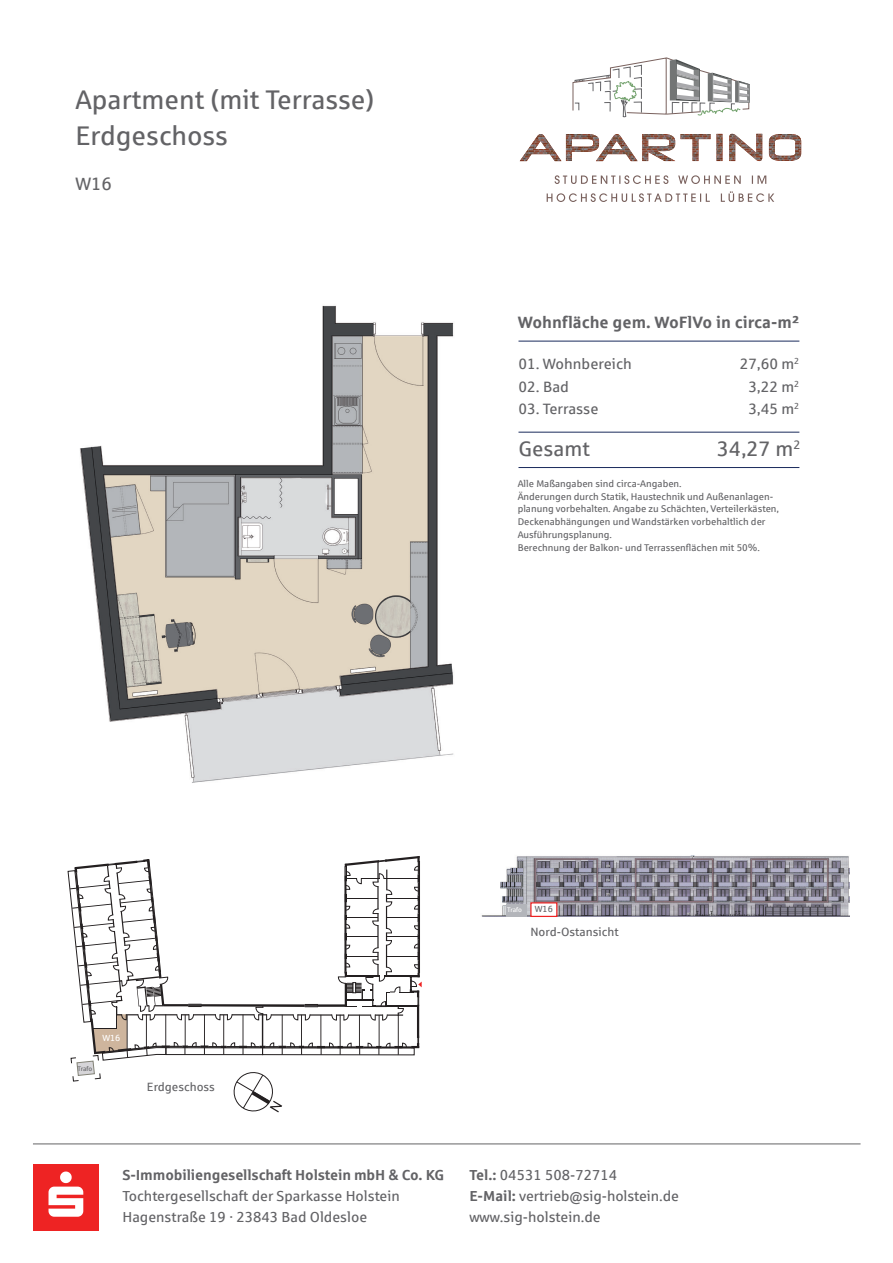
<style>
.page{position:relative;width:893px;height:1263px;background:#fff}
.page>*{position:absolute;margin:0;border:0;box-sizing:border-box;transform-origin:0 0}
.t1{font:27px/36px "Sparkasse Rg";color:#636366}
.t2{font:21px "Sparkasse Rg";color:#636366}
.t3{font:18px "Sparkasse Rg";color:#636366}
.t4{font:700 16.5px "Sparkasse Rg";color:#636366}
.t5{font:15px/22.5px "Sparkasse Rg";color:#636366;text-align:center}
.t6{font:14.55px/21.1px "Sparkasse Rg";color:#636366}
.t7{font:700 14.55px "Sparkasse Rg";letter-spacing:-.01em;color:#636366}
.t8{font:12px "Sparkasse Rg";color:#636366}
.t9{font:9.75px/12.8px "Sparkasse Rg";color:#636366}
.t10{font:8.85px "Sparkasse Rg";color:#636366}
.t11{font:8.85px "Sparkasse Rg";color:#fff}
.t12{font:6.75px "Sparkasse Rg";letter-spacing:-.02em;color:#636366}
.t13{font:6.75px "Sparkasse Rg";letter-spacing:-.02em;color:#fff}
.s1{font-weight:700}
</style>
<div class="page">
<img style="left:80px;top:305px;width:374px;height:478px">
<div style="left:33px;top:1164px;width:66px;height:67px;background:#ee2323"></div>
<svg style="left:49px;top:1171px;width:34px;height:46px"></svg>
<hr style="left:33px;top:1144px;width:827px;height:1px;background:#636366">
<hr style="left:518px;top:341px;width:281px;height:1px;background:#1a2b5c">
<hr style="left:518px;top:432px;width:281px;height:1px;background:#1a2b5c">
<hr style="left:518px;top:467px;width:281px;height:1px;background:#1a2b5c">
<img style="left:481px;top:855px;width:368px;height:61px">
<div style="left:530px;top:902px;width:27px;height:15px;background:#fff;border:1px solid #ee2323"></div>
<img style="left:520px;top:134px;width:281px;height:27px">
<svg style="left:572px;top:57px;width:178px;height:61px"></svg>
<svg style="left:547px;top:191px;width:227px;height:11px"></svg>
<svg style="left:555px;top:175px;width:211px;height:9px"></svg>
<div style="left:506px;top:904px;width:20px;height:12px;background:#b3b5ba"></div>
<svg style="left:68px;top:856px;width:354px;height:257px"></svg>
<h1 class="t1" style="left:75px;top:80px;width:300px">Apartment (mit Terrasse)<br>Erdgeschoss</h1>
<h3 class="t3" style="left:75px;top:173px;width:38px">W16</h3>
<h3 class="t4" style="left:518px;top:312px;width:283px">Wohnfläche gem. WoFlVo in circa-m²</h3>
<h3 class="t5" style="left:518px;top:352px;width:115px">01. Wohnbereich</h3>
<h3 class="t5" style="left:518px;top:375px;width:52px">02. Bad</h3>
<h3 class="t5" style="left:518px;top:397px;width:81px">03. Terrasse</h3>
<h3 class="t5" style="left:740px;top:352px;width:61px">27,60 m<sup>2<br></sup>3,22 m<sup>2<br></sup>3,45 m<sup>2</sup></h3>
<h2 class="t2" style="left:518px;top:436px;width:73px">Gesamt</h2>
<h2 class="t2" style="left:717px;top:436px;width:85px">34,27 m<sup>2</sup></h2>
<p class="t9" style="left:518px;top:477px;width:263px">Alle Maßangaben sind circa-Angaben.<br>Änderungen durch Statik, Haustechnik und Außenanlagen&shy;planung vorbehalten. Angabe zu Schächten, Verteilerkästen, Deckenabhängungen und Wandstärken vorbehaltlich der Ausführungsplanung.<br>Berechnung der Balkon- und Terrassenflächen mit 50%.</p>
<p class="t13" style="left:507px;top:906px;width:16px">Trafo</p>
<p class="t10" style="left:535px;top:904px;width:20px">W16</p>
<p class="t8" style="left:530px;top:925px;width:90px">Nord-Ostansicht</p>
<p class="t12" style="left:78px;top:1064px;width:16px">Trafo</p>
<p class="t11" style="left:102px;top:1032px;width:20px">W16</p>
<p class="t8" style="left:147px;top:1079px;width:69px">Erdgeschoss</p>
<h3 class="t7" style="left:122px;top:1165px;width:323px">S-Immobiliengesellschaft Holstein mbH &amp; Co. KG</h3>
<h3 class="t6" style="left:122px;top:1185px;width:279px">Tochtergesellschaft der Sparkasse Holstein<br>Hagenstraße 19 · 23843 Bad Oldesloe</h3>
<h3 class="t6" style="left:469px;top:1164px;width:211px"><span class="s1">Tel.:</span> 04531 508-72714<br><span class="s1">E-Mail:</span> vertrieb@sig-holstein.de www.sig-holstein.de</h3>
</div>
